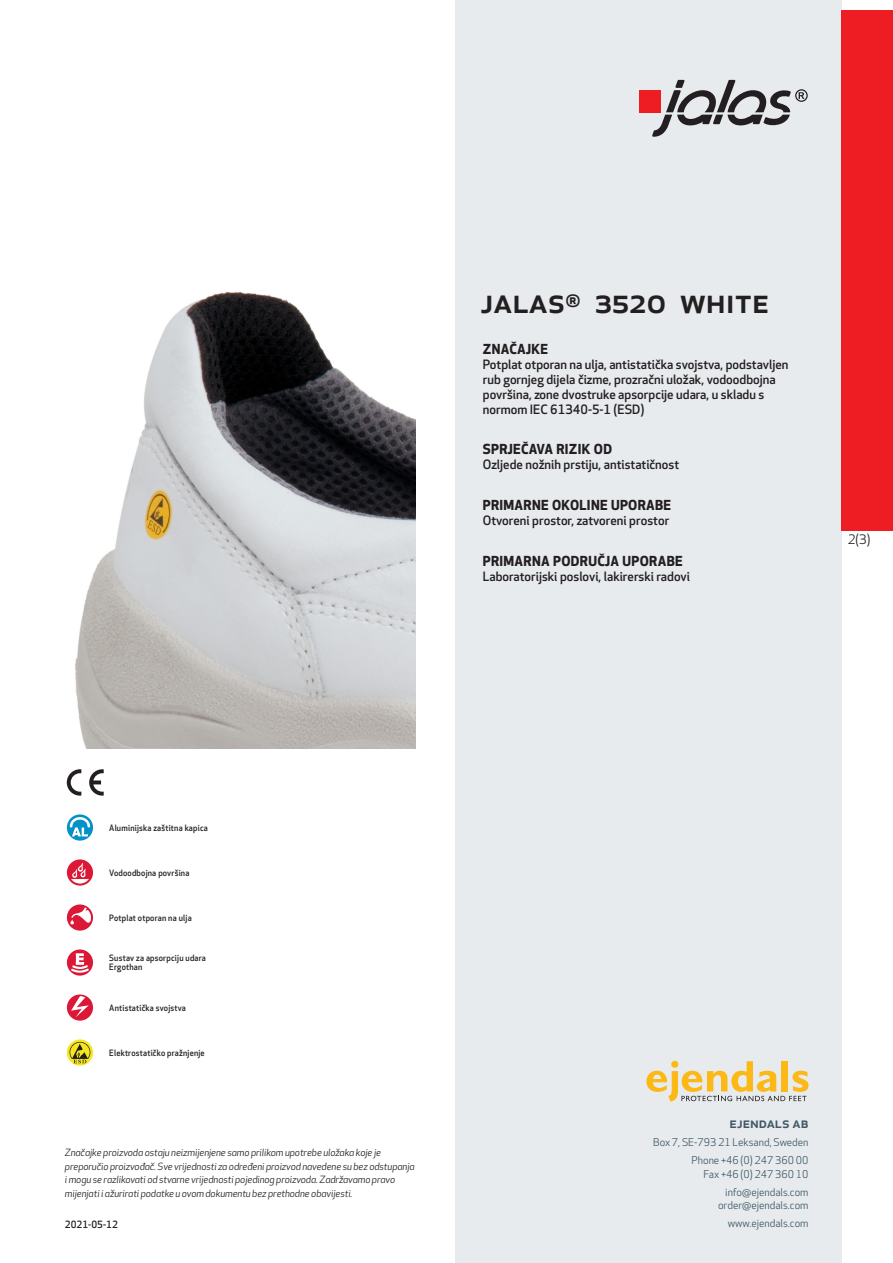
<style>
.page{position:relative;width:893px;height:1263px;background:#fff}
.page>*{position:absolute;margin:0;border:0;box-sizing:border-box;transform-origin:0 0}
.prodname{font:500 34.5px "Apex New";color:#231f20}
.t1{font:500 15px "Apex New";color:#405968}
.Funktion_body{font:700 13.5px "Apex New";letter-spacing:.025em;color:#231f20}
.t2{font:12.75px "Apex New";color:#231f20}
.Funktion_body-2{font:500 12.6px/15px "Apex New";color:#231f20}
.t3{font:10.5px/18px "Apex New";color:#405968;text-align:right}
.t4{font:italic 9.75px/13.5px "Apex New";letter-spacing:-.01em;color:#231f20}
.t5{font:500 9.75px "Apex New";color:#231f20}
.Funktion_body-3{font:500 8.55px/9px "Apex New";letter-spacing:.025em;color:#231f20;scale:.95 1}
</style>
<div class="page">
<div style="left:455px;top:0;width:387px;height:1263px;background:#e8ebee"></div>
<svg style="left:646px;top:1061px;width:162px;height:40px"></svg>
<div style="left:842px;top:11px;width:51px;height:520px;background:#ee1d23"></div>
<div style="left:639px;top:90px;width:22px;height:22px;background:#ee1d23"></div>
<svg style="left:652px;top:80px;width:156px;height:57px"></svg>
<svg style="left:67px;top:814px;width:26px;height:27px"></svg>
<svg style="left:70px;top:817px;width:20px;height:19px"></svg>
<svg style="left:67px;top:859px;width:26px;height:27px"></svg>
<svg style="left:71px;top:863px;width:18px;height:20px"></svg>
<svg style="left:67px;top:904px;width:26px;height:27px"></svg>
<svg style="left:70px;top:907px;width:21px;height:17px"></svg>
<svg style="left:67px;top:949px;width:26px;height:27px"></svg>
<svg style="left:69px;top:953px;width:22px;height:21px"></svg>
<svg style="left:67px;top:994px;width:26px;height:27px"></svg>
<svg style="left:71px;top:996px;width:18px;height:21px"></svg>
<svg style="left:67px;top:1039px;width:26px;height:26px"></svg>
<svg style="left:70px;top:1042px;width:20px;height:21px"></svg>
<svg style="left:89px;top:769px;width:15px;height:27px"></svg>
<svg style="left:67px;top:769px;width:14px;height:27px"></svg>
<img style="left:75px;top:292px;width:340px;height:456px">
<p class="prodname" style="left:480px;top:277px;width:290px">JALAS<sup>®</sup> 3520 WHITE</p>
<p class="Funktion_body" style="left:483px;top:339px;width:67px">ZNAČAJKE</p>
<p class="Funktion_body-2" style="left:483px;top:356px;width:307px">Potplat otporan na ulja, antistatička svojstva, podstavljen rub gornjeg dijela čizme, prozračni uložak, vodoodbojna površina, zone dvostruke apsorpcije udara, u skladu s normom IEC 61340-5-1 (ESD)</p>
<p class="Funktion_body" style="left:483px;top:440px;width:131px">SPRJEČAVA RIZIK OD</p>
<p class="Funktion_body-2" style="left:483px;top:457px;width:198px">Ozljede nožnih prstiju, antistatičnost</p>
<p class="Funktion_body" style="left:483px;top:495px;width:190px">PRIMARNE OKOLINE UPORABE</p>
<p class="Funktion_body-2" style="left:483px;top:513px;width:188px">Otvoreni prostor, zatvoreni prostor</p>
<p class="Funktion_body" style="left:483px;top:551px;width:201px">PRIMARNA PODRUČJA UPORABE</p>
<p class="Funktion_body-2" style="left:483px;top:568px;width:209px">Laboratorijski poslovi, lakirerski radovi</p>
<h3 class="t2" style="left:848px;top:531px;width:24px">2(3)</h3>
<p class="Funktion_body-3" style="left:109px;top:823px;width:105px">Aluminijska zaštitna kapica</p>
<p class="Funktion_body-3" style="left:109px;top:868px;width:86px">Vodoodbojna površina</p>
<p class="Funktion_body-3" style="left:109px;top:913px;width:88px">Potplat otporan na ulja</p>
<p class="Funktion_body-3" style="left:109px;top:954px;width:103px">Sustav za apsorpciju udara<br>Ergothan</p>
<p class="Funktion_body-3" style="left:109px;top:1003px;width:82px">Antistatička svojstva</p>
<p class="Funktion_body-3" style="left:109px;top:1048px;width:102px">Elektrostatičko pražnjenje</p>
<p class="t4" style="left:65px;top:1146px;width:351px">Značajke proizvoda ostaju neizmijenjene samo prilikom upotrebe uložaka koje je preporučio proizvođač. Sve vrijednosti za određeni proizvod navedene su bez odstupanja i mogu se razlikovati od stvarne vrijednosti pojedinog proizvoda. Zadržavamo pravo mijenjati i ažurirati podatke u ovom dokumentu bez prethodne obavijesti.</p>
<p class="t5" style="left:65px;top:1218px;width:54px">2021-05-12</p>
<h2 class="t1" style="left:729px;top:1113px;width:80px">ejendals ab</h2>
<p class="t3" style="left:653px;top:1133px;width:157px">Box 7, SE-793 21 Leksand, Sweden<br>Phone +46 (0) 247 360 00</p>
<p class="t3" style="left:703px;top:1165px;width:107px">Fax +46 (0) 247 360 10 info@ejendals.com</p>
<p class="t3" style="left:718px;top:1196px;width:92px">order@ejendals.com</p>
<p class="t3" style="left:728px;top:1215px;width:82px">www.ejendals.com</p>
</div>
